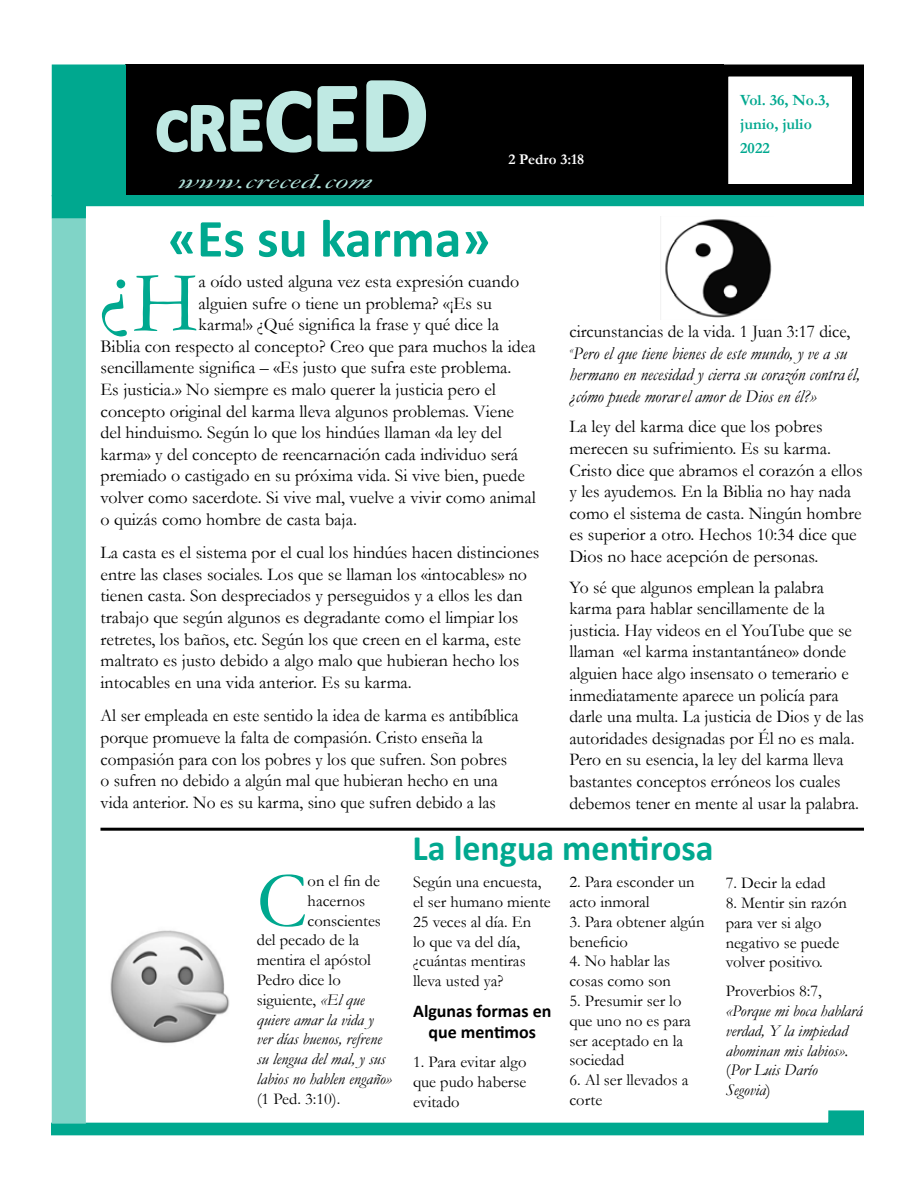
<style>
.page{position:relative;width:918px;height:1188px;background:#fff}
.page>*{position:absolute;margin:0;border:0;box-sizing:border-box;transform-origin:0 0}
.t1{font:87.3px "Garamond";color:#00a88f}
.t2{font:79.95px "Garamond";color:#00a88f}
.t3{font:700 60px "Calibri";color:#bfe9e3}
.t4{font:700 54px "Calibri";color:#00a88f}
.t5{font:700 36px "Calibri";color:#00a88f}
.t6{font:italic 21px "Garamond";color:#b3e5dd;scale:1.82 1}
.t7{font:18px/21.6px "Garamond";color:#000}
.t8{font:italic 18px/21.6px "Garamond";color:#000}
.t9{font:700 18px/21.6px "Calibri";color:#000;text-align:center}
.t10{font:16.5px/19.8px "Garamond";color:#000}
.t11{font:italic 16.5px/19.8px "Garamond";color:#000}
.t12{font:700 15.75px/24px "Garamond";color:#00a88f}
.t13{font:700 15px "Garamond";color:#fff}
.s1{font-size:69px}
.s2{font-size:78px}
.s3{font-size:90px}
.s4{font-size:99px}
.s5{font-size:108px}
.s6{font-style:normal}
.s7{font-style:italic}
</style>
<div class="page">
<div style="left:125px;top:64px;width:599px;height:132px;background:#000"></div>
<svg style="left:51px;top:1110px;width:813px;height:26px"></svg>
<div style="left:52px;top:218px;width:34px;height:906px;background:#80d4c7"></div>
<div style="left:52px;top:65px;width:73px;height:131px;background:#00a88f"></div>
<div style="left:52px;top:64px;width:74px;height:132px;border:2px solid #00a88f"></div>
<div style="left:716px;top:64px;width:148px;height:132px;border:12px solid #000"></div>
<svg style="left:156px;top:80px;width:270px;height:73px"></svg>
<svg style="left:52px;top:195px;width:812px;height:23px"></svg>
<img style="left:661px;top:216px;width:113px;height:102px">
<img style="left:110px;top:930px;width:120px;height:113px">
<hr style="left:100px;top:828px;width:764px;height:3px;background:#000">
<h3 class="t3" style="left:156px;top:92px;width:274px">C<span class="s1">R</span><span class="s2">E</span><span class="s3">C</span><span class="s4">E</span><span class="s5">D</span></h3>
<p class="t6" style="left:177px;top:169px;width:108px">www.creced.com</p>
<h3 class="t4" style="left:168px;top:204px;width:324px">«Es su karma»</h3>
<p class="t13" style="left:508px;top:151px;width:77px">2 Pedro 3:18</p>
<p class="t12" style="left:740px;top:88px;width:91px">Vol. 36, No.3, junio, julio<br>2022</p>
<h1 class="t1" style="left:100px;top:243px;width:100px">¿H</h1>
<p class="t7" style="left:199px;top:270px;width:322px">a oído usted alguna vez esta expresión cuando</p>
<p class="t7" style="left:199px;top:292px;width:295px">alguien sufre o tiene un problema? «¡Es su</p>
<p class="t7" style="left:199px;top:313px;width:302px">karma!» ¿Qué significa la frase y qué dice la</p>
<p class="t7" style="left:100px;top:335px;width:437px">Biblia con respecto al concepto? Creo que para muchos la idea</p>
<p class="t7" style="left:100px;top:357px;width:413px">sencillamente significa – «Es justo que sufra este problema.</p>
<p class="t7" style="left:100px;top:378px;width:397px">Es justicia.» No siempre es malo querer la justicia pero el</p>
<p class="t7" style="left:100px;top:400px;width:415px">concepto original del karma lleva algunos problemas. Viene</p>
<p class="t7" style="left:100px;top:421px;width:403px">del hinduismo. Según lo que los hindúes llaman «la ley del</p>
<p class="t7" style="left:100px;top:443px;width:419px">karma» y del concepto de reencarnación cada individuo será</p>
<p class="t7" style="left:100px;top:465px;width:426px">premiado o castigado en su próxima vida. Si vive bien, puede</p>
<p class="t7" style="left:100px;top:486px;width:437px">volver como sacerdote. Si vive mal, vuelve a vivir como animal</p>
<p class="t7" style="left:100px;top:508px;width:258px">o quizás como hombre de casta baja.</p>
<p class="t7" style="left:100px;top:541px;width:440px">La casta es el sistema por el cual los hindúes hacen distinciones entre las clases sociales. Los que se llaman los «intocables» no tienen casta. Son despreciados y perseguidos y a ellos les dan trabajo que según algunos es degradante como el limpiar los retretes, los baños, etc. Según los que creen en el karma, este maltrato es justo debido a algo malo que hubieran hecho los intocables en una vida anterior. Es su karma.</p>
<p class="t7" style="left:100px;top:705px;width:419px">Al ser empleada en este sentido la idea de karma es antibíblica porque promueve la falta de compasión. Cristo enseña la compasión para con los pobres y los que sufren. Son pobres o sufren no debido a algún mal que hubieran hecho en una vida anterior. No es su karma, sino que sufren debido a las</p>
<p class="t8" style="left:569px;top:320px;width:292px"><span class="s6">circunstancias de la vida. 1 Juan 3:17 dice, </span><sup>«</sup>Pero el que tiene bienes de este mundo, y ve a su hermano en necesidad y cierra su corazón contra él, ¿cómo puede morarel amor de Dios en él?»</p>
<p class="t7" style="left:569px;top:416px;width:295px">La ley del karma dice que los pobres merecen su sufrimiento. Es su karma.<br>Cristo dice que abramos el corazón a ellos y les ayudemos. En la Biblia no hay nada como el sistema de casta. Ningún hombre es superior a otro. Hechos 10:34 dice que Dios no hace acepción de personas.</p>
<p class="t7" style="left:569px;top:576px;width:296px">Yo sé que algunos emplean la palabra karma para hablar sencillamente de la justicia. Hay videos en el YouTube que se llaman «el karma instantantáneo» donde alguien hace algo insensato o temerario e inmediatamente aparece un policía para darle una multa. La justicia de Dios y de las autoridades designadas por Él no es mala.<br>Pero en su esencia, la ley del karma lleva bastantes conceptos erróneos los cuales debemos tener en mente al usar la palabra.</p>
<h2 class="t2" style="left:257px;top:853px;width:52px">C</h2>
<p class="t10" style="left:308px;top:871px;width:74px">on el fin de</p>
<p class="t10" style="left:308px;top:891px;width:59px">hacernos</p>
<p class="t10" style="left:308px;top:910px;width:75px">conscientes</p>
<p class="t10" style="left:257px;top:930px;width:104px">del pecado de la</p>
<p class="t10" style="left:257px;top:950px;width:116px">mentira el apóstol</p>
<p class="t10" style="left:257px;top:970px;width:86px">Pedro dice lo</p>
<p class="t10" style="left:257px;top:990px;width:109px">siguiente, <span class="s7">«El que</span></p>
<p class="t11" style="left:257px;top:1009px;width:118px">quiere amar la vida y</p>
<p class="t11" style="left:257px;top:1029px;width:127px">ver días buenos, refrene</p>
<p class="t11" style="left:257px;top:1049px;width:130px">su lengua del mal, y sus</p>
<p class="t11" style="left:257px;top:1069px;width:137px">labios no hablen engaño»</p>
<p class="t10" style="left:257px;top:1089px;width:85px">(1 Ped. 3:10).</p>
<h3 class="t5" style="left:413px;top:825px;width:303px">La lengua mentirosa</h3>
<p class="t10" style="left:413px;top:872px;width:139px">Según una encuesta, el ser humano miente<br>25 veces al día. En<br>lo que va del día, ¿cuántas mentiras lleva usted ya?</p>
<p class="t9" style="left:413px;top:1000px;width:140px">Algunas formas en que mentimos</p>
<p class="t10" style="left:413px;top:1052px;width:115px;text-align:justify">1. Para evitar algo que pudo haberse evitado</p>
<p class="t10" style="left:569px;top:872px;width:127px">2. Para esconder un acto inmoral</p>
<p class="t10" style="left:569px;top:912px;width:137px">3. Para obtener algún beneficio</p>
<p class="t10" style="left:569px;top:951px;width:103px">4. No hablar las cosas como son</p>
<p class="t10" style="left:569px;top:991px;width:123px">5. Presumir ser lo que uno no es para ser aceptado en la sociedad</p>
<p class="t10" style="left:569px;top:1070px;width:121px">6. Al ser llevados a corte</p>
<p class="t10" style="left:726px;top:873px;width:102px">7. Decir la edad</p>
<p class="t10" style="left:726px;top:893px;width:123px">8. Mentir sin razón para ver si algo negativo se puede volver positivo.</p>
<p class="t10" style="left:726px;top:981px;width:98px">Proverbios 8:7,</p>
<p class="t11" style="left:726px;top:1001px;width:138px">«Porque mi boca hablará verdad, Y la impiedad abominan mis labios». <span class="s6">(</span>Por Luis Darío<br>Segovia<span class="s6">)</span></p>
</div>
